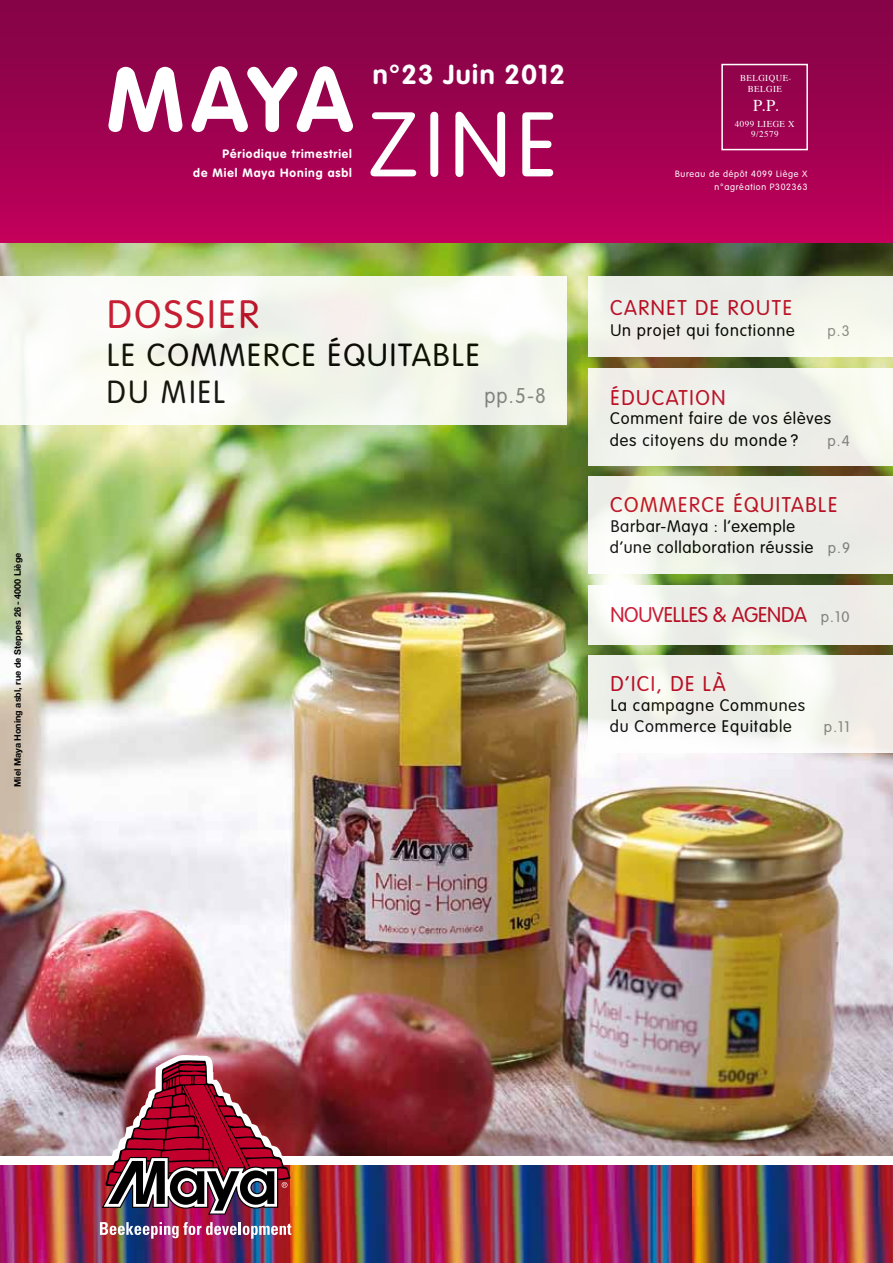
<style>
.page{position:relative;width:893px;height:1263px;background:#fff}
.page>*{position:absolute;margin:0;border:0;box-sizing:border-box;transform-origin:0 0}
.t1{font:300 39px "VAG Rounded";letter-spacing:.075em;color:#c50825}
.t2{font:300 31.5px/37.8px "VAG Rounded";letter-spacing:.06em;color:#000}
.t3{font:700 27px "VAG Rounded";letter-spacing:.05em;color:#fff}
.t4{font:300 21px "VAG Rounded";letter-spacing:.075em;color:#c50825}
.t5{font:300 21px "VAG Rounded";letter-spacing:-.01em;color:#c50825}
.t6{font:300 21px "VAG Rounded";color:#87888a;scale:.95 1}
.t7{font:300 16.5px/21.6px "VAG Rounded";letter-spacing:.05em;color:#000}
.t8{font:16.5px "Times";color:#fff}
.t9{font:300 15px "VAG Rounded";color:#87888a}
.t10{font:700 12px/19.5px "VAG Rounded";letter-spacing:.075em;color:#fff;text-align:right}
.t11{font:700 9px "Helvetica Neue LT Std";color:#000}
.t12{font:300 9px/13.5px "VAG Rounded";letter-spacing:.075em;color:#fff;text-align:right}
.t13{font:9px/10.8px "Times";letter-spacing:.05em;color:#fff;text-align:center}
.s1{font-size:15px;color:#87888a}
</style>
<div class="page">
<img style="left:0;top:242px;width:893px;height:914px">
<div style="left:0;top:0;width:893px;height:242px;background:linear-gradient(to bottom,#7f0445,#bf005a)"></div>
<svg style="left:108px;top:66px;width:245px;height:66px"></svg>
<svg style="left:370px;top:112px;width:183px;height:65px"></svg>
<div style="left:721px;top:64px;width:87px;height:86px;border:2px solid #fff"></div>
<div style="left:0;top:276px;width:567px;height:149px;background:#f6f9f0"></div>
<img style="left:0;top:1165px;width:291px;height:98px">
<img style="left:291px;top:1165px;width:602px;height:98px">
<img style="left:97px;top:1055px;width:203px;height:159px">
<img style="left:100px;top:1222px;width:191px;height:17px">
<div style="left:588px;top:276px;width:305px;height:81px;background:#eff0e9"></div>
<div style="left:588px;top:368px;width:305px;height:98px;background:#efefe8"></div>
<div style="left:588px;top:476px;width:305px;height:98px;background:linear-gradient(to right,#f5f8f1,#e9eae5)"></div>
<div style="left:588px;top:585px;width:305px;height:59px;background:linear-gradient(to right,#f6f9f5,#e9e9e3)"></div>
<svg style="left:588px;top:655px;width:305px;height:98px;fill:#f0f1e9"></svg>
<p class="t11" style="left:12px;top:787px;width:236px;rotate:-90deg">Miel Maya Honing asbl, rue de Steppes 26 - 4000 Liège</p>
<h3 class="t3" style="left:373px;top:59px;width:194px">n°23 Juin 2012</h3>
<p class="t10" style="left:193px;top:144px;width:160px">Périodique trimestriel<br>de Miel Maya Honing asbl</p>
<h1 class="t1" style="left:107px;top:292px;width:153px">DOSSIER</h1>
<h2 class="t2" style="left:107px;top:337px;width:359px">Le commerce équitable du miel</h2>
<p class="t6" style="left:484px;top:384px;width:66px">pp.5-8</p>
<p class="t13" style="left:740px;top:72px;width:53px">BELGIQUE-<br>BELGIE</p>
<p class="t8" style="left:753px;top:90px;width:27px">P.P.</p>
<p class="t13" style="left:735px;top:117px;width:61px">4099 LIEGE X<br>9/2579</p>
<p class="t12" style="left:675px;top:167px;width:134px">Bureau de dépôt 4099 Liège X n°agréation P302363</p>
<p class="t4" style="left:610px;top:295px;width:183px">CARNET DE ROUTE</p>
<p class="t7" style="left:610px;top:320px;width:186px">Un projet qui fonctionne</p>
<p class="t9" style="left:827px;top:322px;width:24px">p.3</p>
<p class="t4" style="left:610px;top:385px;width:116px">ÉDUCATION</p>
<p class="t7" style="left:610px;top:408px;width:223px">Comment faire de vos élèves des citoyens du monde ?</p>
<p class="t9" style="left:827px;top:432px;width:24px">p.4</p>
<p class="t4" style="left:610px;top:493px;width:229px">Commerce équitable</p>
<p class="t7" style="left:610px;top:516px;width:242px">Barbar-Maya : l’exemple<br>d’une collaboration réussie <span class="s1">p.9</span></p>
<p class="t5" style="left:610px;top:603px;width:241px">NOUVELLES &amp; AGENDA <span class="s1">p.10</span></p>
<p class="t4" style="left:610px;top:671px;width:117px">D’ICI, DE LÀ</p>
<p class="t7" style="left:610px;top:695px;width:197px">La campagne Communes du Commerce Equitable</p>
<p class="t9" style="left:824px;top:718px;width:28px">p.11</p>
</div>
